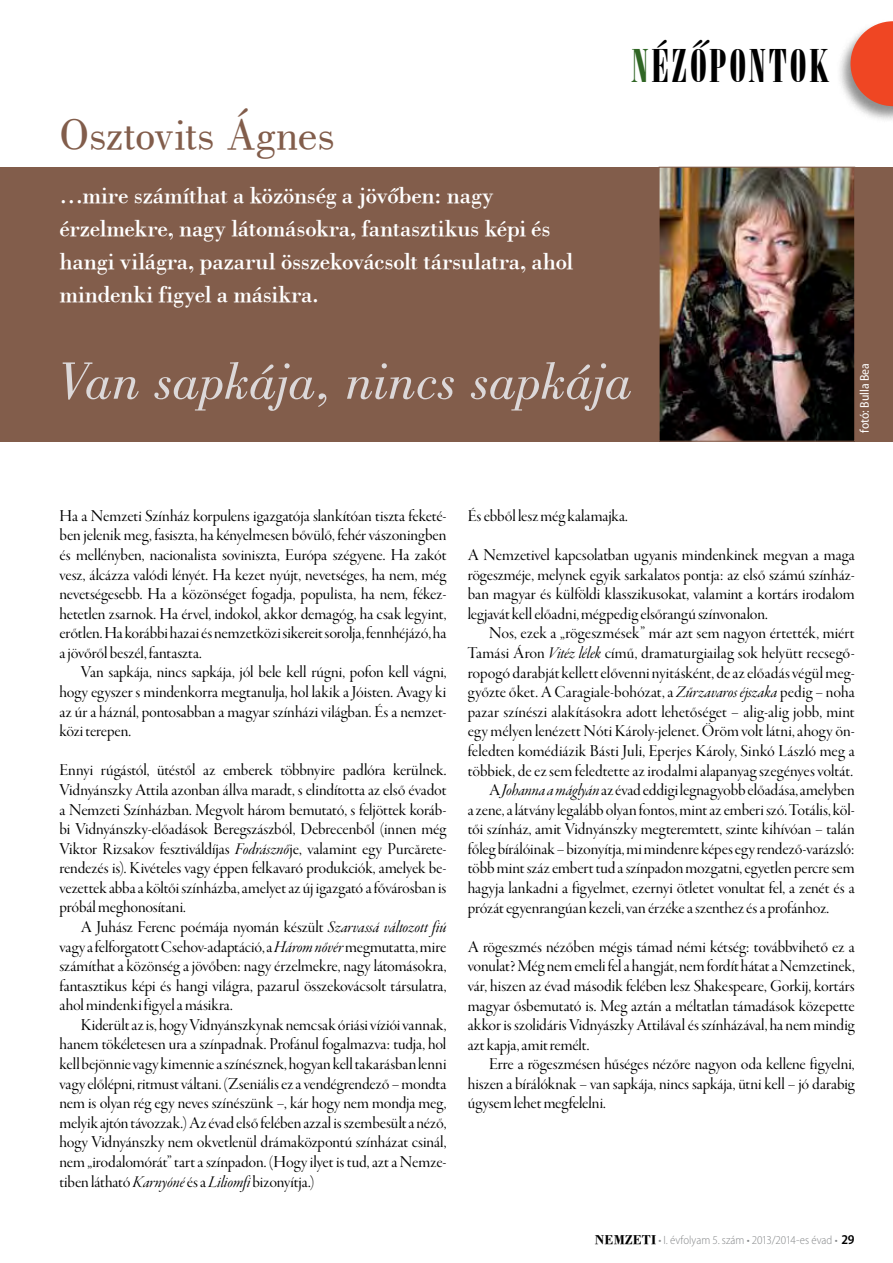
<style>
.page{position:relative;width:893px;height:1263px;background:#fff}
.page>*{position:absolute;margin:0;border:0;box-sizing:border-box;transform-origin:0 0}
.t1{font:italic 55.5px "Bodoni Bk PFL";color:#dcd8d9}
.t2{font:45px "Bodoni Bk PFL";color:#825d4b}
.t3{font:45px "Bodoni Po Cm PFL";letter-spacing:.03em;color:#000}
.t4{font:24px/33px "Bodoni PFL";letter-spacing:-.02em;color:#fff}
.t5{font:17.25px/19.6px "Garamond Premr Pro Disp";letter-spacing:-.01em;color:#000;text-align:justify}
.t6{font:semi-condensed 12.75px "Myriad Pro";color:#fff}
.t7{font:300 semi-condensed 12px "Myriad Pro";letter-spacing:-.005em;color:#86888a}
.s1{color:#2f6524}
.s2{font-family:"Garamond Premr Pro It Disp"}
.s3{font-family:"Bodoni PFL";font-weight:700;font-stretch:normal;font-size:13.5px;color:#000}
.s4{font-weight:600;font-size:13.5px;color:#000}
</style>
<div class="page">
<div style="left:0;top:167px;width:893px;height:274px;background:#825d4b"></div>
<img style="left:661px;top:169px;width:192px;height:270px">
<div style="left:659px;top:167px;width:196px;height:274px;border:1px solid #825d4b"></div>
<div style="left:835px;top:19px;width:58px;height:104px;background:#000;opacity:.44"></div>
<svg style="left:850px;top:21px;width:43px;height:85px;background:#e8654a"></svg>
<h2 class="t2" style="left:60px;top:107px;width:277px">Osztovits Ágnes</h2>
<h3 class="t4" style="left:60px;top:178px;width:515px">…mire számíthat a közönség a jövőben: nagy érzelmekre, nagy látomásokra, fantasztikus képi és hangi világra, pazarul összekovácsolt társulatra, ahol mindenki figyel a másikra.</h3>
<h2 class="t3" style="left:631px;top:40px;width:202px"><span class="s1">N</span>ÉZŐPONTOK</h2>
<h1 class="t1" style="left:60px;top:347px;width:575px">Van sapkája, nincs sapkája</h1>
<p class="t6" style="left:857px;top:433px;width:71px;rotate:-90deg">fotó: Bulla Bea</p>
<p class="t5" style="left:60px;top:506px;width:388px">Ha a Nemzeti Színház korpulens igazgatója slankítóan tiszta feketé&shy;ben jelenik meg, fasiszta, ha kényelmesen bővülő, fehér vászoningben és mellényben, nacionalista soviniszta, Európa szégyene. Ha zakót vesz, álcázza valódi lényét. Ha kezet nyújt, nevetséges, ha nem, még nevetségesebb. Ha a közönséget fogadja, populista, ha nem, fékez&shy;hetetlen zsarnok. Ha érvel, indokol, akkor demagóg, ha csak legyint, erőtlen. Ha korábbi hazai és nemzetközi sikereit sorolja, fennhéjázó, ha a jövőről beszél, fantaszta.</p>
<p class="t5" style="left:60px;top:663px;width:388px;text-indent:21px">Van sapkája, nincs sapkája, jól bele kell rúgni, pofon kell vágni, hogy egyszer s mindenkorra megtanulja, hol lakik a Jóisten. Avagy ki az úr a háznál, pontosabban a magyar színházi világban. És a nemzet&shy;közi terepen.</p>
<p class="t5" style="left:60px;top:761px;width:388px">Ennyi rúgástól, ütéstől az emberek többnyire padlóra kerülnek.<br>Vidnyánszky Attila azonban állva maradt, s elindította az első évadot a Nemzeti Színházban. Megvolt három bemutató, s feljöttek koráb&shy;bi Vidnyánszky-előadások Beregszászból, Debrecenből (innen még Viktor Rizsakov fesztiváldíjas <span class="s2">Fodrásznő</span>je, valamint egy Purcărete&shy;rendezés is). Kivételes vagy éppen felkavaró produkciók, amelyek be&shy;vezettek abba a költői színházba, amelyet az új igazgató a fővárosban is próbál meghonosítani.</p>
<p class="t5" style="left:60px;top:917px;width:388px;text-indent:21px">A Juhász Ferenc poémája nyomán készült <span class="s2">Szarvassá változott fiú </span>vagy a felforgatott Csehov-adaptáció, a <span class="s2">Három nővér</span> megmutatta, mire számíthat a közönség a jövőben: nagy érzelmekre, nagy látomásokra, fantasztikus képi és hangi világra, pazarul összekovácsolt társulatra, ahol mindenki figyel a másikra.</p>
<p class="t5" style="left:60px;top:1015px;width:388px;text-indent:21px">Kiderült az is, hogy Vidnyánszkynak nemcsak óriási víziói vannak, hanem tökéletesen ura a színpadnak. Profánul fogalmazva: tudja, hol kell bejönnie vagy kimennie a színésznek, hogyan kell takarásban lenni vagy előlépni, ritmust váltani. (Zseniális ez a vendégrendező – mondta nem is olyan rég egy neves színészünk –, kár hogy nem mondja meg, melyik ajtón távozzak.) Az évad első felében azzal is szembesült a néző, hogy Vidnyánszky nem okvetlenül drámaközpontú színházat csinál, nem „irodalomórát” tart a színpadon. (Hogy ilyet is tud, azt a Nemze&shy;tiben látható <span class="s2">Karnyóné</span> és a <span class="s2">Liliomfi</span> bizonyítja.)</p>
<p class="t5" style="left:468px;top:506px;width:162px">És ebből lesz még kalamajka.</p>
<p class="t5" style="left:468px;top:546px;width:389px">A Nemzetivel kapcsolatban ugyanis mindenkinek megvan a maga rögeszméje, melynek egyik sarkalatos pontja: az első számú színház&shy;ban magyar és külföldi klasszikusokat, valamint a kortárs irodalom legjavát kell előadni, mégpedig elsőrangú színvonalon.</p>
<p class="t5" style="left:489px;top:624px;width:367px">Nos, ezek a „rögeszmések” már azt sem nagyon értették, miért</p>
<p class="t5" style="left:468px;top:643px;width:388px">Tamási Áron <span class="s2">Vitéz lélek</span> című, dramaturgiailag sok helyütt recsegő-</p>
<p class="t5" style="left:468px;top:663px;width:388px">ropogó darabját kellett elővenni nyitásként, de az előadás végül meg-</p>
<p class="t5" style="left:468px;top:683px;width:389px">győzte őket. A Caragiale-bohózat, a <span class="s2">Zűrzavaros éjszaka</span> pedig – noha</p>
<p class="t5" style="left:468px;top:702px;width:388px">pazar színészi alakításokra adott lehetőséget – alig-alig jobb, mint</p>
<p class="t5" style="left:468px;top:722px;width:388px">egy mélyen lenézett Nóti Károly-jelenet. Öröm volt látni, ahogy ön-</p>
<p class="t5" style="left:468px;top:741px;width:388px">feledten komédiázik Básti Juli, Eperjes Károly, Sinkó László meg a</p>
<p class="t5" style="left:468px;top:761px;width:387px">többiek, de ez sem feledtette az irodalmi alapanyag szegényes voltát.</p>
<p class="t5" style="left:489px;top:781px;width:367px">A <span class="s2">Johanna a máglyán</span> az évad eddigi legnagyobb előadása, amelyben</p>
<p class="t5" style="left:468px;top:800px;width:388px">a zene, a látvány legalább olyan fontos, mint az emberi szó. Totális, köl-</p>
<p class="t5" style="left:468px;top:820px;width:388px">tői színház, amit Vidnyánszky megteremtett, szinte kihívóan – talán</p>
<p class="t5" style="left:468px;top:839px;width:388px">főleg bírálóinak – bizonyítja, mi mindenre képes egy rendező-varázsló:</p>
<p class="t5" style="left:468px;top:859px;width:388px">több mint száz embert tud a színpadon mozgatni, egyetlen percre sem</p>
<p class="t5" style="left:468px;top:878px;width:388px">hagyja lankadni a figyelmet, ezernyi ötletet vonultat fel, a zenét és a</p>
<p class="t5" style="left:468px;top:898px;width:363px">prózát egyenrangúan kezeli, van érzéke a szenthez és a profánhoz.</p>
<p class="t5" style="left:468px;top:937px;width:389px">A rögeszmés nézőben mégis támad némi kétség: továbbvihető ez a vonulat? Még nem emeli fel a hangját, nem fordít hátat a Nemzetinek, vár, hiszen az évad második felében lesz Shakespeare, Gorkij, kortárs magyar ősbemutató is. Meg aztán a méltatlan támadások közepette akkor is szolidáris Vidnyászky Attilával és színházával, ha nem mindig azt kapja, amit remélt.</p>
<p class="t5" style="left:468px;top:1055px;width:389px;text-indent:21px">Erre a rögeszmésen hűséges nézőre nagyon oda kellene figyelni, hiszen a bírálóknak – van sapkája, nincs sapkája, ütni kell – jó darabig úgysem lehet megfelelni.</p>
<p class="t7" style="left:595px;top:1233px;width:261px"><span class="s3">NEMZETI</span> • I. évfolyam 5. szám • 2013/2014-es évad • <span class="s4">29</span></p>
</div>
